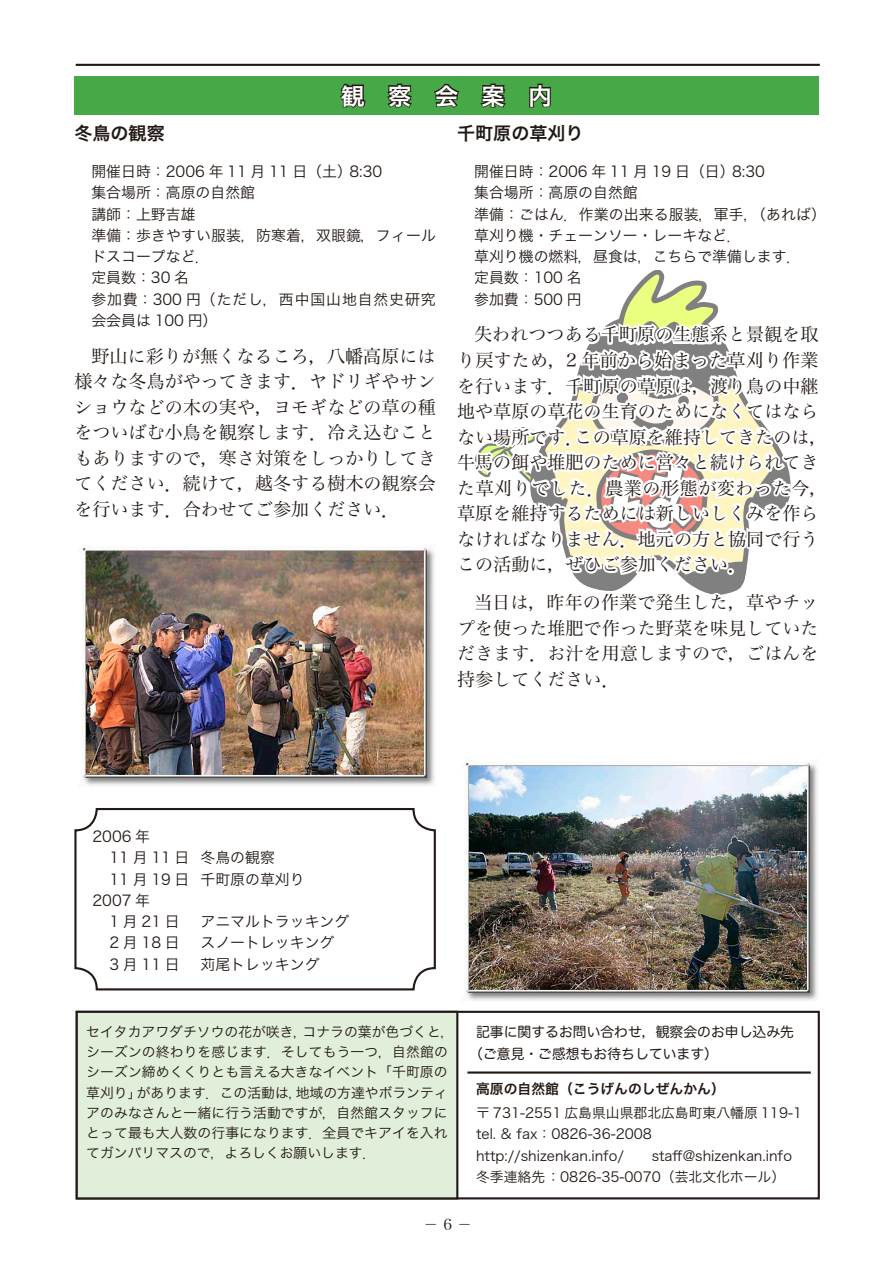
<style>
.page{position:relative;width:893px;height:1263px;background:#fff}
.page>*{position:absolute;margin:0;border:0;box-sizing:border-box;transform-origin:0 0}
.t1{font:23.4px "Hira Kaku Pro W6";color:#fff}
.活動報告__本文{font:18px/25.5px "Hira Min Pro W3";color:#221914;text-align:justify}
.活動報告_記事タイトル{font:18px "Hira Kaku Pro W6";color:#221914}
.活動報告__基本情報{font:14.85px/21.3px "Hira Kaku Pro W3";color:#221914}
.活動報告__基本情報-2{font:14.85px/21.3px "Hira Kaku Pro W3";letter-spacing:.06em;color:#221914}
.t2{font:14.85px "Hira Min Pro W3";color:#221914}
.t3{font:13.8px/20.2px "Hira Kaku Pro W3";color:#221914}
.t4{font:13.8px "Hira Maru Pro W4";color:#221914}
.t5{font:13.8px "Hira Kaku Pro W6";color:#221914}
</style>
<div class="page">
<hr style="left:76px;top:64px;width:744px;height:2px;background:#221914">
<div style="left:77px;top:1012px;width:380px;height:186px;background:#e1eeda"></div>
<div style="left:76px;top:1011px;width:382px;height:188px;border:2px solid #221914"></div>
<hr style="left:467px;top:1071px;width:344px;height:2px;background:#221914">
<svg style="left:74px;top:808px;width:362px;height:183px"></svg>
<svg style="left:475px;top:270px;width:316px;height:325px"></svg>
<div style="left:601px;top:683px;width:6px;height:7px;border:4px solid #fff;border-radius:50%"></div>
<div style="left:74px;top:77px;width:745px;height:38px;background:#46a846"></div>
<svg style="left:340px;top:83px;width:26px;height:25px"></svg>
<svg style="left:387px;top:83px;width:25px;height:25px"></svg>
<svg style="left:434px;top:83px;width:26px;height:25px"></svg>
<svg style="left:480px;top:83px;width:26px;height:25px"></svg>
<svg style="left:529px;top:83px;width:22px;height:25px"></svg>
<img style="left:466px;top:763px;width:352px;height:238px">
<img style="left:83px;top:548px;width:352px;height:238px">
<p class="t1" style="left:341px;top:75px;width:212px">観　察　会　案　内</p>
<p class="活動報告_記事タイトル" style="left:74px;top:117px;width:92px">冬鳥の観察</p>
<p class="活動報告__基本情報" style="left:91px;top:160px;width:292px">開催日時：2006 年 11 月 11 日（土）8:30</p>
<p class="活動報告__基本情報" style="left:91px;top:181px;width:165px">集合場所：高原の自然館</p>
<p class="活動報告__基本情報" style="left:91px;top:202px;width:106px">講師：上野吉雄</p>
<p class="活動報告__基本情報" style="left:91px;top:224px;width:346px">準備：歩きやすい服装，防寒着，双眼鏡，フィールドスコープなど．</p>
<p class="活動報告__基本情報" style="left:91px;top:266px;width:99px">定員数：30 名</p>
<p class="活動報告__基本情報-2" style="left:91px;top:287px;width:346px">参加費：300 円（ただし，西中国山地自然史研究会会員は 100 円）</p>
<p class="活動報告__本文" style="left:74px;top:342px;width:363px;text-indent:17px">野山に彩りが無くなるころ，八幡高原には様々な冬鳥がやってきます．ヤドリギやサンショウなどの木の実や，ヨモギなどの草の種をついばむ小鳥を観察します．冷え込むこともありますので，寒さ対策をしっかりしてきてください．続けて，越冬する樹木の観察会を行います．合わせてご参加ください．</p>
<p class="活動報告_記事タイトル" style="left:457px;top:117px;width:128px">千町原の草刈り</p>
<p class="活動報告__基本情報" style="left:474px;top:160px;width:292px">開催日時：2006 年 11 月 19 日（日）8:30</p>
<p class="活動報告__基本情報" style="left:474px;top:181px;width:165px">集合場所：高原の自然館</p>
<p class="活動報告__基本情報" style="left:474px;top:202px;width:353px">準備：ごはん．作業の出来る服装，軍手，（あれば）草刈り機・チェーンソー・レーキなど．</p>
<p class="活動報告__基本情報" style="left:474px;top:245px;width:329px">草刈り機の燃料，昼食は，こちらで準備します．</p>
<p class="活動報告__基本情報" style="left:474px;top:266px;width:109px">定員数：100 名</p>
<p class="活動報告__基本情報" style="left:474px;top:287px;width:109px">参加費：500 円</p>
<p class="活動報告__本文" style="left:457px;top:320px;width:372px;text-align:left;text-indent:17px">失われつつある千町原の生態系と景観を取り戻すため，2 年前から始まった草刈り作業を行います．千町原の草原は，渡り鳥の中継地や草原の草花の生育のためになくてはならない場所です．この草原を維持してきたのは，牛馬の餌や堆肥のために営々と続けられてきた草刈りでした．農業の形態が変わった今，草原を維持するためには新しいしくみを作らなければなりません．地元の方と協同で行うこの活動に，ぜひご参加ください．</p>
<p class="活動報告__本文" style="left:457px;top:588px;width:363px;text-indent:17px">当日は，昨年の作業で発生した，草やチップを使った堆肥で作った野菜を味見していただきます．お汁を用意しますので，ごはんを持参してください．</p>
<p class="活動報告__基本情報" style="left:92px;top:825px;width:59px">2006 年</p>
<p class="活動報告__基本情報" style="left:109px;top:846px;width:167px">11 月 11 日 冬鳥の観察</p>
<p class="活動報告__基本情報" style="left:109px;top:867px;width:197px">11 月 19 日 千町原の草刈り</p>
<p class="活動報告__基本情報" style="left:92px;top:888px;width:59px">2007 年</p>
<p class="活動報告__基本情報" style="left:109px;top:910px;width:72px">1月21日</p>
<p class="活動報告__基本情報" style="left:200px;top:910px;width:150px">アニマルトラッキング</p>
<p class="活動報告__基本情報" style="left:109px;top:931px;width:72px">2月18日</p>
<p class="活動報告__基本情報" style="left:200px;top:931px;width:135px">スノートレッキング</p>
<p class="活動報告__基本情報" style="left:109px;top:952px;width:72px">3月11日</p>
<p class="活動報告__基本情報" style="left:200px;top:952px;width:121px">苅尾トレッキング</p>
<p class="t3" style="left:86px;top:1020px;width:370px">セイタカアワダチソウの花が咲き，コナラの葉が色づくと，シーズンの終わりを感じます．そしてもう一つ，自然館のシーズン締めくくりとも言える大きなイベント「千町原の草刈り」があります．この活動は，地域の方達やボランティアのみなさんと一緒に行う活動ですが，自然館スタッフにとって最も大人数の行事になります．全員でキアイを入れてガンバリマスので，よろしくお願いします．</p>
<p class="t4" style="left:476px;top:1020px;width:319px">記事に関するお問い合わせ，観察会のお申し込み先</p>
<p class="t4" style="left:469px;top:1042px;width:250px">（ご意見・ご感想もお待ちしています）</p>
<p class="t5" style="left:476px;top:1076px;width:250px">高原の自然館（こうげんのしぜんかん）</p>
<p class="t3" style="left:476px;top:1102px;width:328px">〒 731-2551 広島県山県郡北広島町東八幡原 119-1</p>
<p class="t3" style="left:476px;top:1123px;width:177px">tel. &amp; fax：0826-36-2008</p>
<p class="t3" style="left:476px;top:1144px;width:317px">http://shizenkan.info/　 staff@shizenkan.info</p>
<p class="t3" style="left:476px;top:1166px;width:311px">冬季連絡先 ：0826-35-0070（芸北文化ホール）</p>
<p class="t2" style="left:424px;top:1211px;width:50px">－ 6 －</p>
</div>
